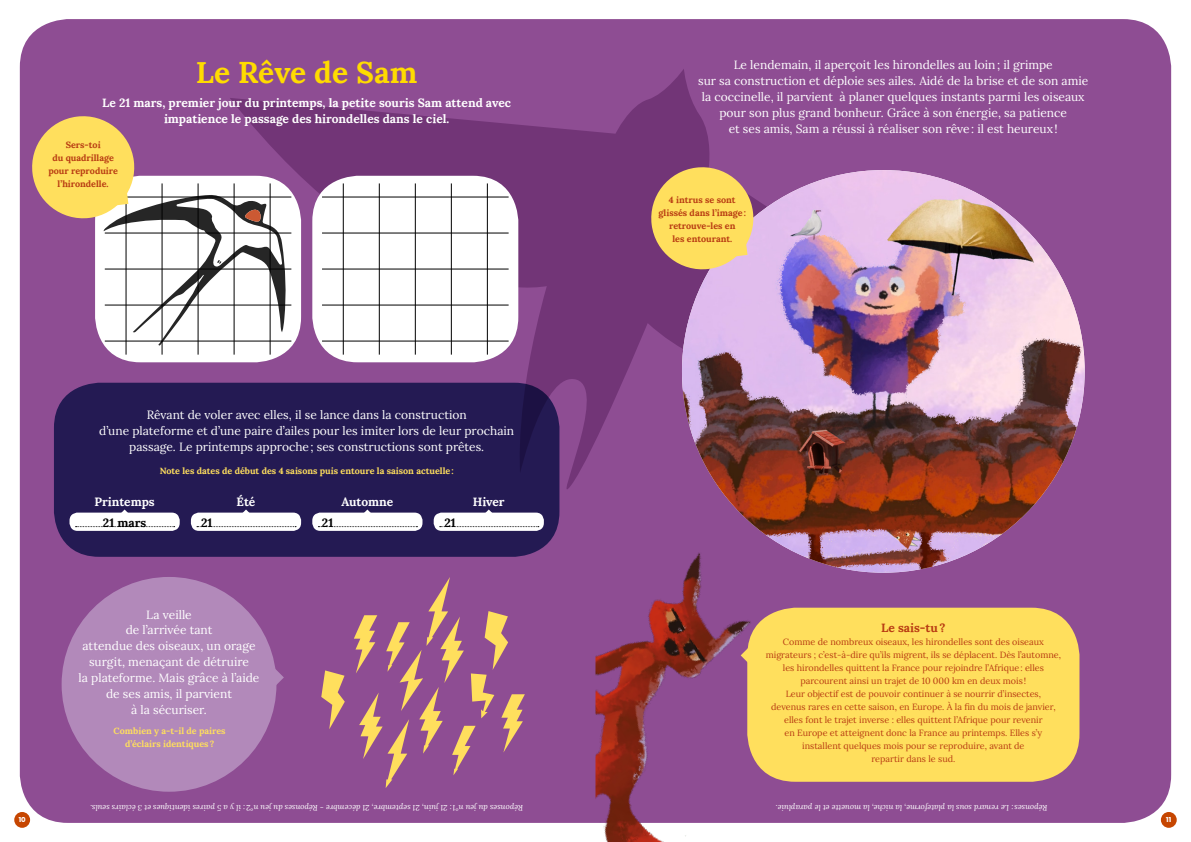
<style>
.page{position:relative;width:1191px;height:842px;background:#fff}
.page>*{position:absolute;margin:0;border:0;box-sizing:border-box;transform-origin:0 0}
.t1{font:700 30px "Lora";color:#ffdb00}
.t2{font:12px/16px "Lora";color:#fff;text-align:center}
.t3{font:700 12px/16px "Lora";color:#fff;text-align:center}
.t4{font:700 12px "Lora";color:#000}
.t5{font:700 12px "Lora";color:#b83b12}
.t6{font:9px/13px "Lora";color:#b83b12;text-align:center}
.t7{font:700 9px/13px "Lora";color:#b83b12;text-align:center}
.t8{font:700 9px/13px "Lora";color:#ffdf5d;text-align:center}
.t9{font:italic 8px "Lora";color:#fff}
.t10{font:700 7px "Poppins";color:#fff}
</style>
<div class="page">
<div style="left:20px;top:19px;width:1151px;height:804px;background:#8e4d93;border-radius:48px"></div>
<div style="left:54px;top:383px;width:505px;height:174px;background:#241a53;border-radius:45px"></div>
<svg style="left:230px;top:69px;width:775px;height:444px"></svg>
<img style="left:682px;top:170px;width:402px;height:403px;border-radius:201px">
<div style="left:95px;top:176px;width:206px;height:186px;background:#fff;border-radius:45px"></div>
<hr style="left:126px;top:183px;width:1px;height:172px;background:#000">
<hr style="left:162px;top:183px;width:1px;height:172px;background:#000">
<hr style="left:198px;top:183px;width:1px;height:172px;background:#000">
<hr style="left:234px;top:183px;width:1px;height:172px;background:#000">
<hr style="left:270px;top:183px;width:1px;height:172px;background:#000">
<hr style="left:105px;top:197px;width:186px;height:1px;background:#000">
<hr style="left:105px;top:233px;width:186px;height:1px;background:#000">
<hr style="left:105px;top:269px;width:186px;height:1px;background:#000">
<hr style="left:105px;top:305px;width:186px;height:1px;background:#000">
<hr style="left:105px;top:341px;width:186px;height:1px;background:#000">
<div style="left:312px;top:176px;width:206px;height:186px;background:#fff;border-radius:45px"></div>
<hr style="left:343px;top:183px;width:1px;height:172px;background:#000">
<hr style="left:379px;top:183px;width:1px;height:172px;background:#000">
<hr style="left:415px;top:183px;width:1px;height:172px;background:#000">
<hr style="left:451px;top:183px;width:1px;height:172px;background:#000">
<hr style="left:487px;top:183px;width:1px;height:172px;background:#000">
<hr style="left:322px;top:197px;width:186px;height:1px;background:#000">
<hr style="left:322px;top:233px;width:186px;height:1px;background:#000">
<hr style="left:322px;top:269px;width:186px;height:1px;background:#000">
<hr style="left:322px;top:305px;width:186px;height:1px;background:#000">
<hr style="left:322px;top:341px;width:186px;height:1px;background:#000">
<div style="left:70px;top:513px;width:110px;height:18px;background:#fff;border-radius:8px"></div>
<svg style="left:121px;top:509px;width:7px;height:4px"></svg>
<svg style="left:76px;top:526px;width:99px;height:1px"></svg>
<div style="left:191px;top:513px;width:110px;height:18px;background:#fff;border-radius:8px"></div>
<svg style="left:242px;top:509px;width:8px;height:4px"></svg>
<svg style="left:197px;top:526px;width:99px;height:1px"></svg>
<div style="left:312px;top:513px;width:110px;height:18px;background:#fff;border-radius:8px"></div>
<svg style="left:363px;top:509px;width:8px;height:4px"></svg>
<svg style="left:318px;top:526px;width:99px;height:1px"></svg>
<div style="left:434px;top:513px;width:110px;height:18px;background:#fff;border-radius:8px"></div>
<svg style="left:485px;top:509px;width:7px;height:4px"></svg>
<svg style="left:440px;top:526px;width:99px;height:1px"></svg>
<div style="left:747px;top:608px;width:332px;height:174px;background:#ffdf5d;border-radius:48px"></div>
<div style="left:62px;top:577px;width:214px;height:215px;background:#b289ba;border-radius:50%"></div>
<div style="left:14px;top:812px;width:16px;height:16px;background:#c64601;border-radius:50%"></div>
<div style="left:1160px;top:812px;width:16px;height:16px;background:#c64601;border-radius:50%"></div>
<img style="left:480px;top:534px;width:402px;height:308px">
<svg style="left:275px;top:668px;width:9px;height:19px"></svg>
<svg style="left:32px;top:113px;width:254px;height:233px"></svg>
<svg style="left:648px;top:164px;width:108px;height:108px;background:#deb76d"></svg>
<svg style="left:321px;top:670px;width:24px;height:59px"></svg>
<svg style="left:354px;top:577px;width:171px;height:211px"></svg>
<h1 class="t1" style="left:196px;top:46px;width:223px">Le Rêve de Sam</h1>
<p class="t3" style="left:102px;top:93px;width:410px">Le 21 mars, premier jour du printemps, la petite souris Sam attend avec impatience le passage des hirondelles dans le ciel.</p>
<p class="t7" style="left:48px;top:137px;width:71px">Sers-toi<br>du quadrillage pour reproduire l’hirondelle.</p>
<p class="t2" style="left:99px;top:406px;width:416px">Rêvant de voler avec elles, il se lance dans la construction<br>d’une plateforme et d’une paire d’ailes pour les imiter lors de leur prochain passage. Le printemps approche; ses constructions sont prêtes.</p>
<p class="t8" style="left:160px;top:464px;width:295px">Note les dates de début des 4 saisons puis entoure la saison actuelle:</p>
<p class="t3" style="left:94px;top:492px;width:62px">Printemps</p>
<p class="t3" style="left:237px;top:492px;width:20px">Été</p>
<p class="t3" style="left:341px;top:492px;width:54px">Automne</p>
<p class="t3" style="left:473px;top:492px;width:33px">Hiver</p>
<p class="t4" style="left:103px;top:512px;width:45px">21 mars</p>
<p class="t4" style="left:201px;top:512px;width:13px">21</p>
<p class="t4" style="left:322px;top:512px;width:13px">21</p>
<p class="t4" style="left:444px;top:512px;width:13px">21</p>
<p class="t2" style="left:79px;top:605px;width:182px">La veille<br>de l’arrivée tant<br>attendue des oiseaux, un orage surgit, menaçant de détruire<br>la plateforme. Mais grâce à l’aide de ses amis, il parvient<br>à la sécuriser.</p>
<p class="t8" style="left:114px;top:723px;width:113px">Combien y a-t-il de paires d’éclairs identiques?</p>
<p class="t9" style="left:523px;top:813px;width:434px;rotate:-180deg">Réponses du jeu n°1: 21 juin, 21 septembre, 21 décembre - Réponses du jeu n°2 : il y a 5 paires identiques et 3 éclairs seuls.</p>
<p class="t2" style="left:698px;top:56px;width:391px">Le lendemain, il aperçoit les hirondelles au loin; il grimpe<br>sur sa construction et déploie ses ailes. Aidé de la brise et de son amie la coccinelle, il parvient à planer quelques instants parmi les oiseaux pour son plus grand bonheur. Grâce à son énergie, sa patience<br>et ses amis, Sam a réussi à réaliser son rêve: il est heureux!</p>
<p class="t7" style="left:658px;top:192px;width:89px">4 intrus se sont glissés dans l’image: retrouve-les en<br>les entourant.</p>
<p class="t5" style="left:881px;top:617px;width:66px">Le sais-tu?</p>
<p class="t6" style="left:765px;top:635px;width:297px">Comme de nombreux oiseaux, les hirondelles sont des oiseaux migrateurs ; c’est-à-dire qu’ils migrent, ils se déplacent. Dès l’automne, les hirondelles quittent la France pour rejoindre l’Afrique: elles parcourent ainsi un trajet de 10 000 km en deux mois !<br>Leur objectif est de pouvoir continuer à se nourrir d’insectes,<br>devenus rares en cette saison, en Europe. À la fin du mois de janvier, elles font le trajet inverse : elles quittent l’Afrique pour revenir<br>en Europe et atteignent donc la France au printemps. Elles s’y installent quelques mois pour se reproduire, avant de<br>repartir dans le sud.</p>
<p class="t9" style="left:1047px;top:813px;width:273px;rotate:-180deg">Réponses: Le renard sous la plateforme, la niche, la mouette et le parapluie.</p>
<p class="t10" style="left:19px;top:815px;width:8px">10</p>
<p class="t10" style="left:1166px;top:815px;width:6px">11</p>
</div>
